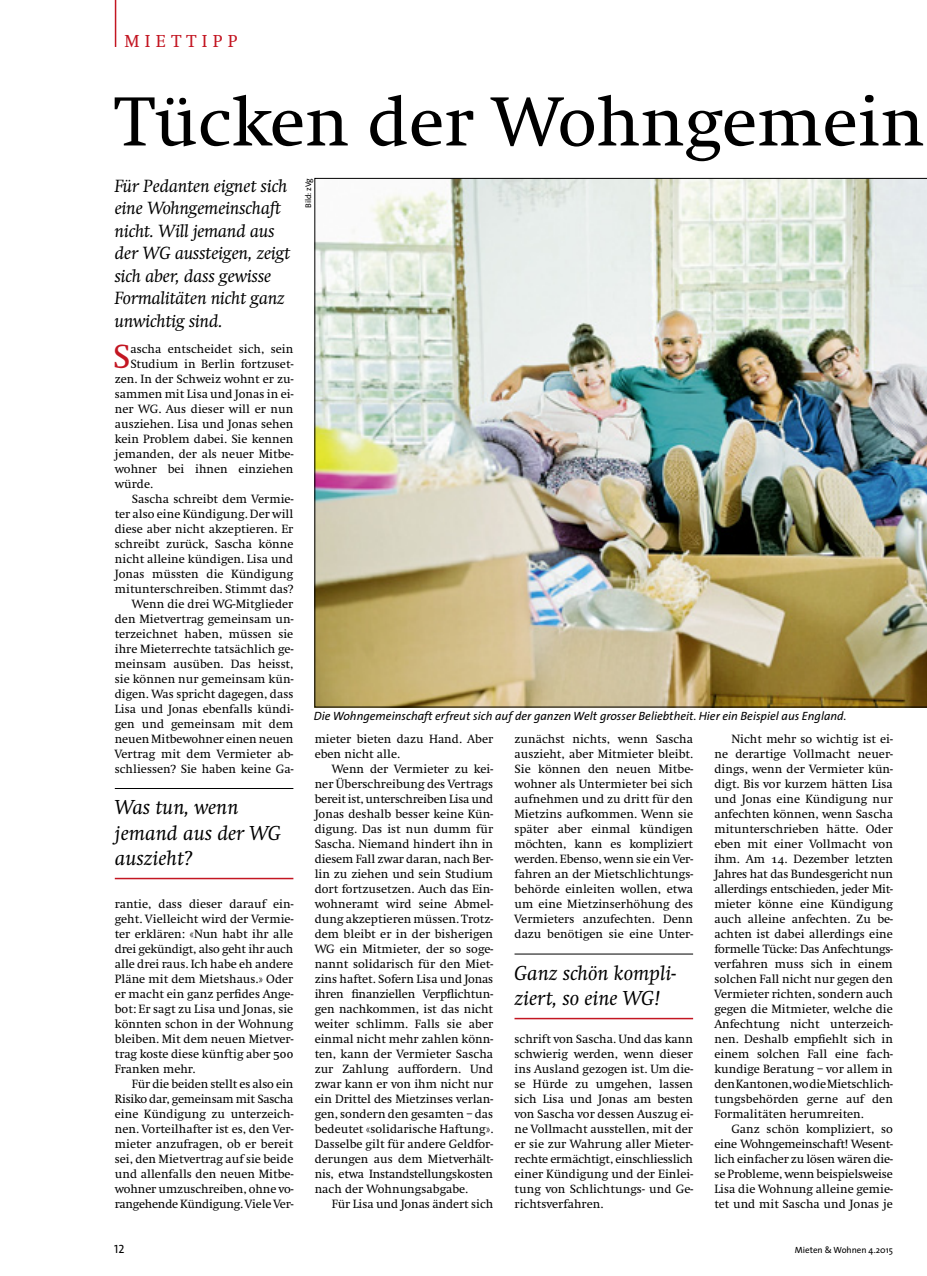
<style>
.page{position:relative;width:927px;height:1276px;background:#fff}
.page>*{position:absolute;margin:0;border:0;box-sizing:border-box;transform-origin:0 0}
.t1{font:72px "Swift";color:#000}
.t2{font:34.95px "Swift";color:#c31622}
.t3{font:italic 21px/25.5px "Swift";color:#000}
.t4{font:italic 18px/22.5px "Swift Neue LT Pro";color:#000}
.t5{font:18px "Swift";letter-spacing:.3em;color:#c31622}
.t6{font:12.45px/15px "Swift";color:#000;text-align:justify}
.t7{font:italic 12px "The Sans";color:#000}
.t8{font:12px "The Sans Caps";color:#000}
.t9{font:9px "The Sans";color:#000}
.t10{font:8.25px "The Sans";color:#000}
.s1{font-family:"Swift SC"}
</style>
<div class="page">
<hr style="left:115px;top:0;width:1px;height:47px;background:#c31622">
<hr style="left:514px;top:953px;width:179px;height:1px;background:#000">
<hr style="left:514px;top:1018px;width:179px;height:1px;background:#c31622">
<img style="left:315px;top:178px;width:612px;height:529px">
<hr style="left:115px;top:788px;width:178px;height:1px;background:#000">
<hr style="left:115px;top:878px;width:178px;height:1px;background:#c31622">
<h1 class="t5" style="left:124px;top:31px;width:115px">MIETTIPP</h1>
<h2 class="t1" style="left:115px;top:83px;width:811px">Tücken der Wohngemein</h2>
<p class="t4" style="left:115px;top:174px;width:177px">Für Pedanten eignet sich eine Wohngemeinschaft nicht. Will jemand aus der WG aussteigen, zeigt sich aber, dass gewisse<br>Formalitäten nicht ganz unwichtig sind.</p>
<p class="t2" style="left:113px;top:337px;width:19px">S</p>
<p class="t6" style="left:130px;top:341px;width:165px">ascha entscheidet sich, sein</p>
<p class="t10" style="left:302px;top:208px;width:31px;rotate:-90deg">Bild: zVg</p>
<p class="t6" style="left:130px;top:356px;width:165px">Studium in Berlin fortzuset-</p>
<p class="t6" style="left:115px;top:371px;width:180px">zen. In der Schweiz wohnt er zu-</p>
<p class="t6" style="left:115px;top:386px;width:180px">sammen mit Lisa und Jonas in ei-</p>
<p class="t6" style="left:115px;top:401px;width:180px">ner WG. Aus dieser will er nun</p>
<p class="t6" style="left:115px;top:416px;width:180px">ausziehen. Lisa und Jonas sehen</p>
<p class="t6" style="left:115px;top:431px;width:180px">kein Problem dabei. Sie kennen</p>
<p class="t6" style="left:115px;top:446px;width:180px">jemanden, der als neuer Mitbe-</p>
<p class="t6" style="left:115px;top:461px;width:180px">wohner bei ihnen einziehen</p>
<p class="t6" style="left:115px;top:476px;width:40px">würde.</p>
<p class="t6" style="left:115px;top:491px;width:180px;text-align:right">Sascha schreibt dem Vermie&shy;ter also eine Kündigung. Der will diese aber nicht akzeptieren. Er schreibt zurück, Sascha könne nicht alleine kündigen. Lisa und<br>Jonas müssten die Kündigung mitunterschreiben. Stimmt das?<br>Wenn die drei WG-Mitglieder den Mietvertrag gemeinsam un&shy;terzeichnet haben, müssen sie ihre Mieterrechte tatsächlich ge&shy;meinsam ausüben. Das heisst, sie können nur gemeinsam kün&shy;digen. Was spricht dagegen, dass<br>Lisa und Jonas ebenfalls kündi&shy;gen und gemeinsam mit dem neuen Mitbewohner einen neuen<br>Vertrag mit dem Vermieter ab&shy;schliessen? Sie haben keine Ga-</p>
<p class="t7" style="left:314px;top:706px;width:534px">Die Wohngemeinschaft erfreut sich auf der ganzen Welt grosser Beliebtheit. Hier ein Beispiel aus England.</p>
<p class="t6" style="left:315px;top:731px;width:180px">mieter bieten dazu Hand. Aber eben nicht alle.</p>
<p class="t6" style="left:315px;top:761px;width:180px;text-indent:17px">Wenn der Vermieter zu kei&shy;ner Überschreibung des Vertrags bereit ist, unterschreiben Lisa und Jonas deshalb besser keine Kün&shy;digung. Das ist nun dumm für Sascha. Niemand hindert ihn in diesem Fall zwar daran, nach Ber&shy;lin zu ziehen und sein Studium dort fortzusetzen. Auch das Ein&shy;wohneramt wird seine Abmel&shy;dung akzeptieren müssen. Trotz&shy;dem bleibt er in der bisherigen WG ein Mitmieter, der so soge&shy;nannt solidarisch für den Miet&shy;zins haftet. Sofern Lisa und Jonas ihren finanziellen Verpflichtun&shy;gen nachkommen, ist das nicht weiter schlimm. Falls sie aber einmal nicht mehr zahlen könn&shy;ten, kann der Vermieter Sascha zur Zahlung auffordern. Und zwar kann er von ihm nicht nur ein Drittel des Mietzinses verlan&shy;gen, sondern den gesamten – das bedeutet «solidarische Haftung».<br>Dasselbe gilt für andere Geldfor&shy;derungen aus dem Mietverhält&shy;nis, etwa Instandstellungskosten nach der Wohnungsabgabe.</p>
<p class="t6" style="left:332px;top:1196px;width:163px">Für Lisa und Jonas ändert sich</p>
<p class="t6" style="left:514px;top:731px;width:180px">zunächst nichts, wenn Sascha auszieht, aber Mitmieter bleibt.<br>Sie können den neuen Mitbe&shy;wohner als Untermieter bei sich aufnehmen und zu dritt für den Mietzins aufkommen. Wenn sie später aber einmal kündigen möchten, kann es kompliziert werden. Ebenso, wenn sie ein Ver&shy;fahren an der Mietschlichtungs&shy;behörde einleiten wollen, etwa um eine Mietzinserhöhung des Vermieters anzufechten. Denn dazu benötigen sie eine Unter-</p>
<p class="t6" style="left:714px;top:731px;width:180px;text-indent:17px">Nicht mehr so wichtig ist ei&shy;ne derartige Vollmacht neuer&shy;dings, wenn der Vermieter kün&shy;digt. Bis vor kurzem hätten Lisa und Jonas eine Kündigung nur anfechten können, wenn Sascha mitunterschrieben hätte. Oder eben mit einer Vollmacht von ihm. Am <span class="s1">14</span>. Dezember letzten Jahres hat das Bundesgericht nun allerdings entschieden, jeder Mit&shy;mieter könne eine Kündigung auch alleine anfechten. Zu be&shy;achten ist dabei allerdings eine formelle Tücke: Das Anfechtungs&shy;verfahren muss sich in einem solchen Fall nicht nur gegen den Vermieter richten, sondern auch gegen die Mitmieter, welche die Anfechtung nicht unterzeich&shy;nen. Deshalb empfiehlt sich in einem solchen Fall eine fach&shy;kundige Beratung – vor allem in den Kantonen, wo die Mietschlich&shy;tungsbehörden gerne auf den Formalitäten herumreiten.</p>
<p class="t6" style="left:714px;top:1121px;width:180px;text-indent:17px">Ganz schön kompliziert, so eine Wohngemeinschaft! Wesent&shy;lich einfacher zu lösen wären die&shy;se Probleme, wenn beispielsweise Lisa die Wohnung alleine gemie&shy;tet und mit Sascha und Jonas je</p>
<p class="t3" style="left:115px;top:795px;width:167px">Was tun, wenn jemand aus der WG auszieht?</p>
<p class="t6" style="left:115px;top:896px;width:180px">rantie, dass dieser darauf ein&shy;geht. Vielleicht wird der Vermie&shy;ter erklären: «Nun habt ihr alle drei gekündigt, also geht ihr auch alle drei raus. Ich habe eh andere Pläne mit dem Mietshaus.» Oder er macht ein ganz perfides Ange&shy;bot: Er sagt zu Lisa und Jonas, sie könnten schon in der Wohnung bleiben. Mit dem neuen Mietver&shy;trag koste diese künftig aber <span class="s1">500<br></span>Franken mehr.</p>
<p class="t6" style="left:115px;top:1076px;width:180px;text-indent:17px">Für die beiden stellt es also ein Risiko dar, gemeinsam mit Sascha eine Kündigung zu unterzeich&shy;nen. Vorteilhafter ist es, den Ver&shy;mieter anzufragen, ob er bereit sei, den Mietvertrag auf sie beide und allenfalls den neuen Mitbe&shy;wohner umzuschreiben, ohne vo&shy;rangehende Kündigung. Viele Ver-</p>
<p class="t3" style="left:514px;top:960px;width:163px">Ganz schön kompli&shy;ziert, so eine WG!</p>
<p class="t6" style="left:514px;top:1031px;width:180px">schrift von Sascha. Und das kann schwierig werden, wenn dieser ins Ausland gezogen ist. Um die&shy;se Hürde zu umgehen, lassen sich Lisa und Jonas am besten von Sascha vor dessen Auszug ei&shy;ne Vollmacht ausstellen, mit der er sie zur Wahrung aller Mieter&shy;rechte ermächtigt, einschliesslich einer Kündigung und der Einlei&shy;tung von Schlichtungs- und Ge&shy;richtsverfahren.</p>
<p class="t8" style="left:114px;top:1239px;width:12px">12</p>
<p class="t9" style="left:795px;top:1242px;width:100px">Mieten &amp; Wohnen 4.2015</p>
</div>
